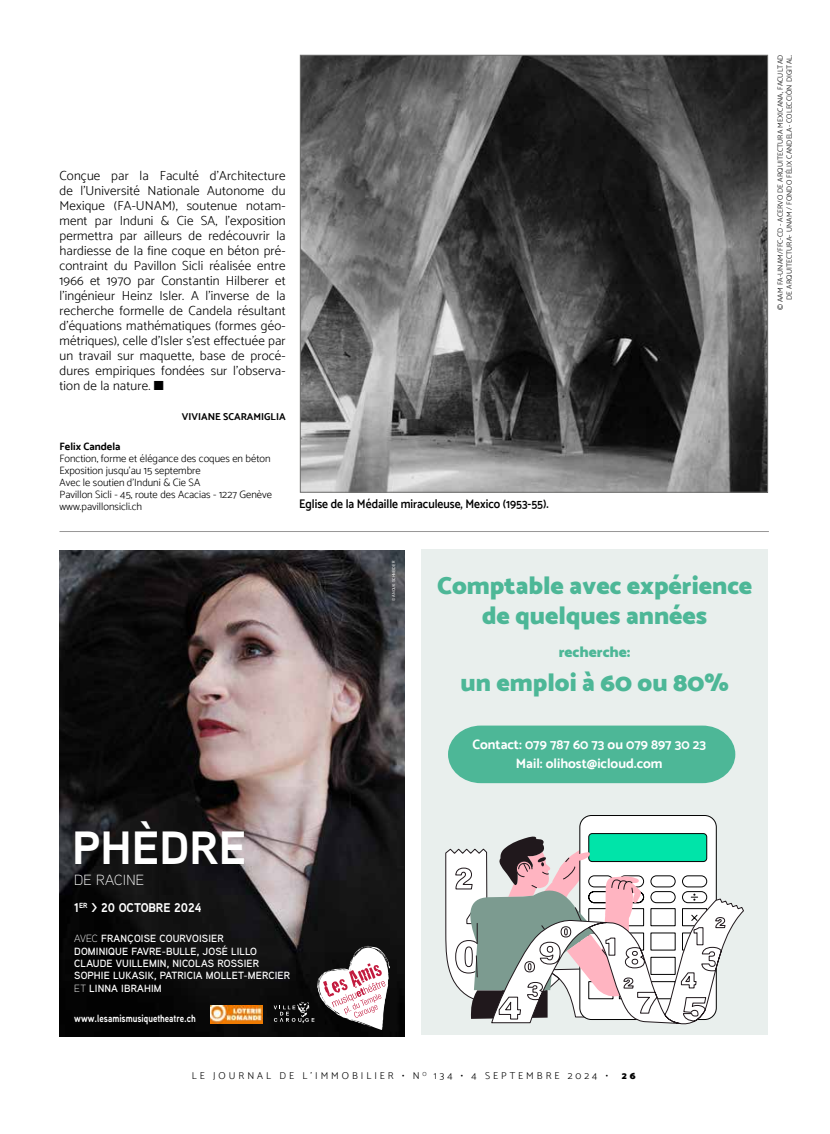
<style>
.page{position:relative;width:830px;height:1134px;background:#fff}
.page>*{position:absolute;margin:0;border:0;box-sizing:border-box;transform-origin:0 0}
.t1{font:700 46.62px "Aaux Next";color:#fff}
.t2{font:900 25px/30px "Catamaran";color:#4db797;text-align:center}
.t3{font:900 15px "Catamaran";color:#4db797}
.t4{font:300 14.75px "Aaux Next";letter-spacing:.01em;color:#fff}
.t5{font:700 13.62px/18.6px "Catamaran";color:#fff;text-align:center}
.t6{font:300 13.12px/15px "Catamaran";letter-spacing:.01em;color:#000;text-align:justify}
.t7{font:700 12.62px "Aaux Next";color:#fff;scale:.95 1}
.t8{font:600 12.5px "Catamaran";color:#000;scale:.92 1}
.t9{font:300 10.62px/11.9px "Catamaran";color:#000}
.t10{font:700 10.62px "Catamaran";color:#000}
.t11{font:600 10.38px/12.2px "Aaux Next";letter-spacing:.01em;color:#fff}
.t12{font:700 10.38px "Aaux Next";color:#fff;scale:.85 1}
.t13{font:300 10px "Catamaran";letter-spacing:.3em;color:#000}
.t14{font:700 10px "Catamaran";color:#000}
.t15{font:900 10px "Catamaran";color:#000}
.t16{font:300 7.5px/9px "Catamaran";letter-spacing:.01em;color:#000;text-align:right}
.t17{font:500 4.12px "Aaux Next";letter-spacing:.01em;color:#fff}
.s1{font-weight:300}
</style>
<div class="page">
<div style="left:421px;top:549px;width:346px;height:486px;background:#e9efed"></div>
<div style="left:448px;top:725px;width:287px;height:58px;background:#4db797"></div>
<div style="left:579px;top:815px;width:137px;height:204px;background:#fff;border-radius:12px"></div>
<svg style="left:445px;top:833px;width:299px;height:191px"></svg>
<img style="left:59px;top:550px;width:345px;height:486px">
<svg style="left:273px;top:943px;width:131px;height:94px"></svg>
<img style="left:210px;top:1005px;width:52px;height:18px">
<hr style="left:59px;top:531px;width:709px;height:1px;background:#979696">
<img style="left:302px;top:57px;width:463px;height:434px">
<p class="t6" style="left:59px;top:168px;width:227px">Conçue par la Faculté d’Architecture de l’Université Nationale Autonome du Mexique (FA-UNAM), soutenue notam&shy;ment par Induni &amp; Cie SA, l’exposition permettra par ailleurs de redécouvrir la hardiesse de la fine coque en béton pré&shy;contraint du Pavillon Sicli réalisée entre 1966 et 1970 par Constantin Hilberer et l’ingénieur Heinz Isler. A l’inverse de la recherche formelle de Candela résultant d’équations mathématiques (formes géo&shy;métriques), celle d’Isler s’est effectuée par un travail sur maquette, base de procé&shy;dures empiriques fondées sur l’observa&shy;tion de la nature. ■</p>
<p class="t14" style="left:182px;top:411px;width:105px">VIVIANE SCARAMIGLIA</p>
<p class="t10" style="left:59px;top:441px;width:62px">Felix Candela</p>
<p class="t9" style="left:59px;top:453px;width:214px">Fonction, forme et élégance des coques en béton Exposition jusqu’au 15 septembre<br>Avec le soutien d’Induni &amp; Cie SA<br>Pavillon Sicli - 45, route des Acacias - 1227 Genève www.pavillonsicli.ch</p>
<p class="t8" style="left:299px;top:497px;width:272px">Eglise de la Médaille miraculeuse, Mexico (1953-55).</p>
<p class="t17" style="left:390px;top:601px;width:42px;rotate:-90deg">© ANOUK SCHNEIDER</p>
<h2 class="t2" style="left:437px;top:571px;width:316px">Comptable avec expérience de quelques années</h2>
<p class="t3" style="left:558px;top:643px;width:73px">recherche:</p>
<h2 class="t2" style="left:460px;top:668px;width:270px">un emploi à 60 ou 80%</h2>
<p class="t5" style="left:472px;top:735px;width:235px">Contact: 079 787 60 73 ou 079 897 30 23<br>Mail: olihost@icloud.com</p>
<h1 class="t1" style="left:72px;top:815px;width:175px">PHÈDRE</h1>
<p class="t4" style="left:74px;top:870px;width:71px">DE RACINE</p>
<p class="t7" style="left:74px;top:898px;width:135px">1<sup>ER</sup> &gt; 20 OCTOBRE 2024</p>
<p class="t11" style="left:74px;top:932px;width:217px"><span class="s1">AVEC</span> FRANÇOISE COURVOISIER<br>DOMINIQUE FAVRE-BULLE, JOSÉ LILLO<br>CLAUDE VUILLEMIN, NICOLAS ROSSIER<br>SOPHIE LUKASIK, PATRICIA MOLLET-MERCIER<br><span class="s1">ET</span> LINNA IBRAHIM</p>
<p class="t12" style="left:74px;top:1011px;width:144px">www.lesamismusiquetheatre.ch</p>
<p class="t13" style="left:192px;top:1070px;width:417px">LE JOURNAL DE L’IMMOBILIER • N <sup>O</sup> 134 • 4 SEPTEMBRE 2024 •</p>
<p class="t15" style="left:621px;top:1070px;width:15px">2 6</p>
<p class="t16" style="left:775px;top:310px;width:256px;rotate:-90deg">© AAM FA-UNAM/FFC-CD - ACERVO DE ARQUITECTURA MEXICANA, FACULTAD<br>DE ARQUITECTURA- UNAM / FONDO FÉLIX CANDELA- COLECCIÓN DIGITAL.</p>
</div>
